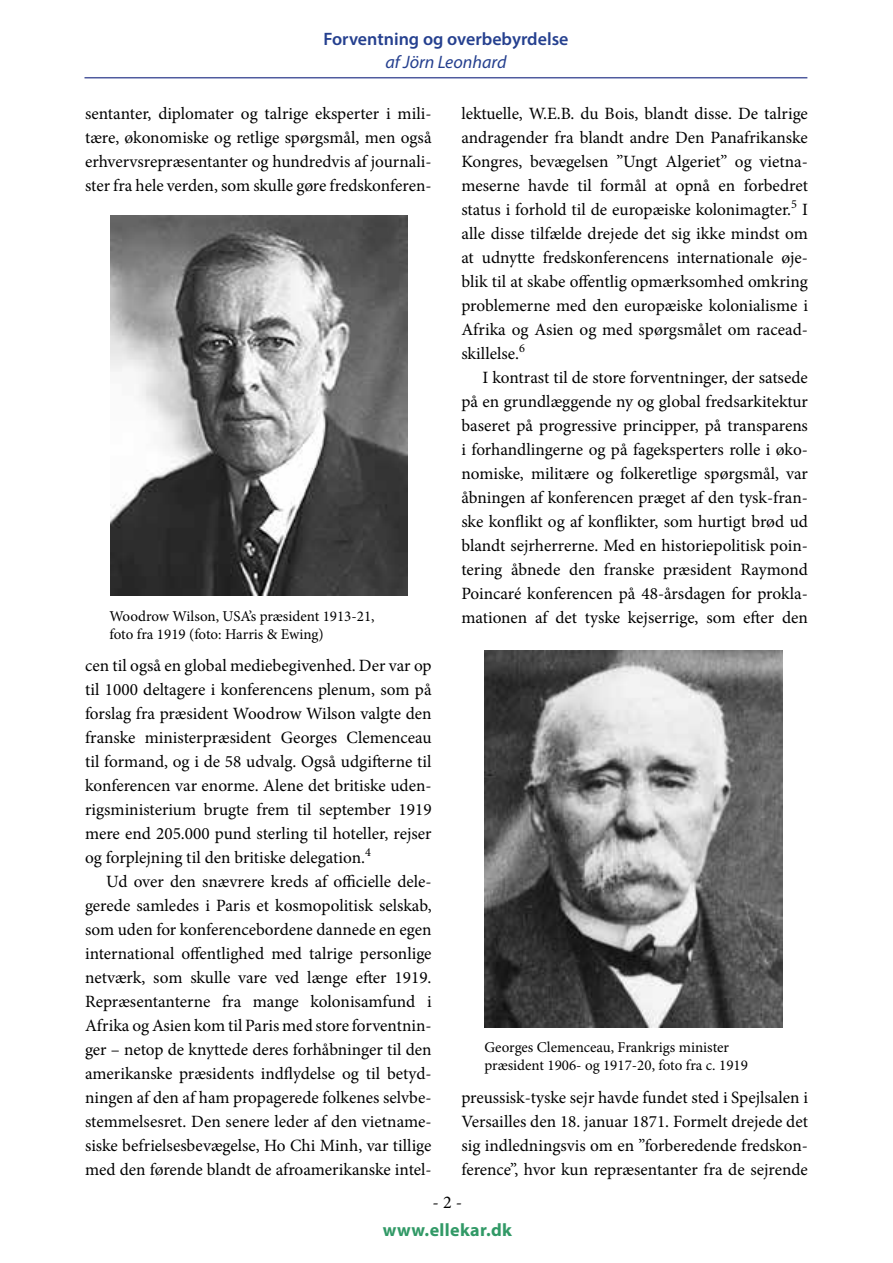
<style>
.page{position:relative;width:893px;height:1263px;background:#fff}
.page>*{position:absolute;margin:0;border:0;box-sizing:border-box;transform-origin:0 0}
.t1{font:600 18px "Myriad Pro";color:#25408f}
.t2{font:italic 18px "Myriad Pro";color:#25408f}
.t3{font:700 18px "Myriad Pro";letter-spacing:.02em;color:#319966}
.t4{font:18px "Minion Pro";color:#000}
.t5{font:17.25px/24px "Minion Pro";color:#000;text-align:justify}
.t6{font:15px/18px "Minion Pro";color:#000}
</style>
<div class="page">
<hr style="left:84px;top:77px;width:723px;height:1px;background:#4f5b9e">
<img style="left:110px;top:216px;width:297px;height:379px">
<img style="left:484px;top:650px;width:298px;height:377px">
<p class="t1" style="left:323px;top:28px;width:246px">Forventning og overbebyrdelse</p>
<p class="t2" style="left:385px;top:51px;width:123px">af Jörn Leonhard</p>
<p class="t5" style="left:85px;top:101px;width:348px">sentanter, diplomater og talrige eksperter i mili&shy;tære, økonomiske og retlige spørgsmål, men også erhvervsrepræsentanter og hundredvis af journali&shy;ster fra hele verden, som skulle gøre fredskonferen-</p>
<p class="t6" style="left:109px;top:607px;width:267px">Woodrow Wilson, USA’s præsident 1913-21, foto fra 1919 (foto: Harris &amp; Ewing)</p>
<p class="t5" style="left:85px;top:653px;width:348px">cen til også en global mediebegivenhed. Der var op til 1000 deltagere i konferencens plenum, som på forslag fra præsident Woodrow Wilson valgte den franske ministerpræsident Georges Clemenceau til formand, og i de 58 udvalg. Også udgifterne til konferencen var enorme. Alene det britiske uden&shy;rigsministerium brugte frem til september 1919 mere end 205.000 pund sterling til hoteller, rejser og forplejning til den britiske delegation.<sup>4</sup></p>
<p class="t5" style="left:85px;top:869px;width:348px;text-indent:21px">Ud over den snævrere kreds af officielle dele&shy;gerede samledes i Paris et kosmopolitisk selskab, som uden for konferencebordene dannede en egen international offentlighed med talrige personlige netværk, som skulle vare ved længe efter 1919.<br>Repræsentanterne fra mange kolonisamfund i Afrika og Asien kom til Paris med store forventnin&shy;ger – netop de knyttede deres forhåbninger til den amerikanske præsidents indflydelse og til betyd&shy;ningen af den af ham propagerede folkenes selvbe&shy;stemmelsesret. Den senere leder af den vietname&shy;siske befrielsesbevægelse, Ho Chi Minh, var tillige med den førende blandt de afroamerikanske intel-</p>
<p class="t5" style="left:461px;top:101px;width:348px">lektuelle, W.E.B. du Bois, blandt disse. De talrige andragender fra blandt andre Den Panafrikanske Kongres, bevægelsen ”Ungt Algeriet” og vietna&shy;meserne havde til formål at opnå en forbedret status i forhold til de europæiske kolonimagter.<sup>5</sup> I alle disse tilfælde drejede det sig ikke mindst om at udnytte fredskonferencens internationale øje&shy;blik til at skabe offentlig opmærksomhed omkring problemerne med den europæiske kolonialisme i Afrika og Asien og med spørgsmålet om racead&shy;skillelse.<sup>6</sup></p>
<p class="t5" style="left:461px;top:365px;width:348px;text-indent:21px">I kontrast til de store forventninger, der satsede på en grundlæggende ny og global fredsarkitektur baseret på progressive principper, på transparens i forhandlingerne og på fageksperters rolle i øko&shy;nomiske, militære og folkeretlige spørgsmål, var åbningen af konferencen præget af den tysk-fran&shy;ske konflikt og af konflikter, som hurtigt brød ud blandt sejrherrerne. Med en historiepolitisk poin&shy;tering åbnede den franske præsident Raymond Poincaré konferencen på 48-årsdagen for prokla&shy;mationen af det tyske kejserrige, som efter den</p>
<p class="t6" style="left:484px;top:1038px;width:265px">Georges Clemenceau, Frankrigs minister præsident 1906- og 1917-20, foto fra c. 1919</p>
<p class="t5" style="left:461px;top:1085px;width:348px">preussisk-tyske sejr havde fundet sted i Spejlsalen i Versailles den 18. januar 1871. Formelt drejede det sig indledningsvis om en ”forberedende fredskon&shy;ference”, hvor kun repræsentanter fra de sejrende</p>
<p class="t4" style="left:432px;top:1190px;width:31px">- 2 -</p>
<p class="t3" style="left:383px;top:1218px;width:131px">www.ellekar.dk</p>
</div>
